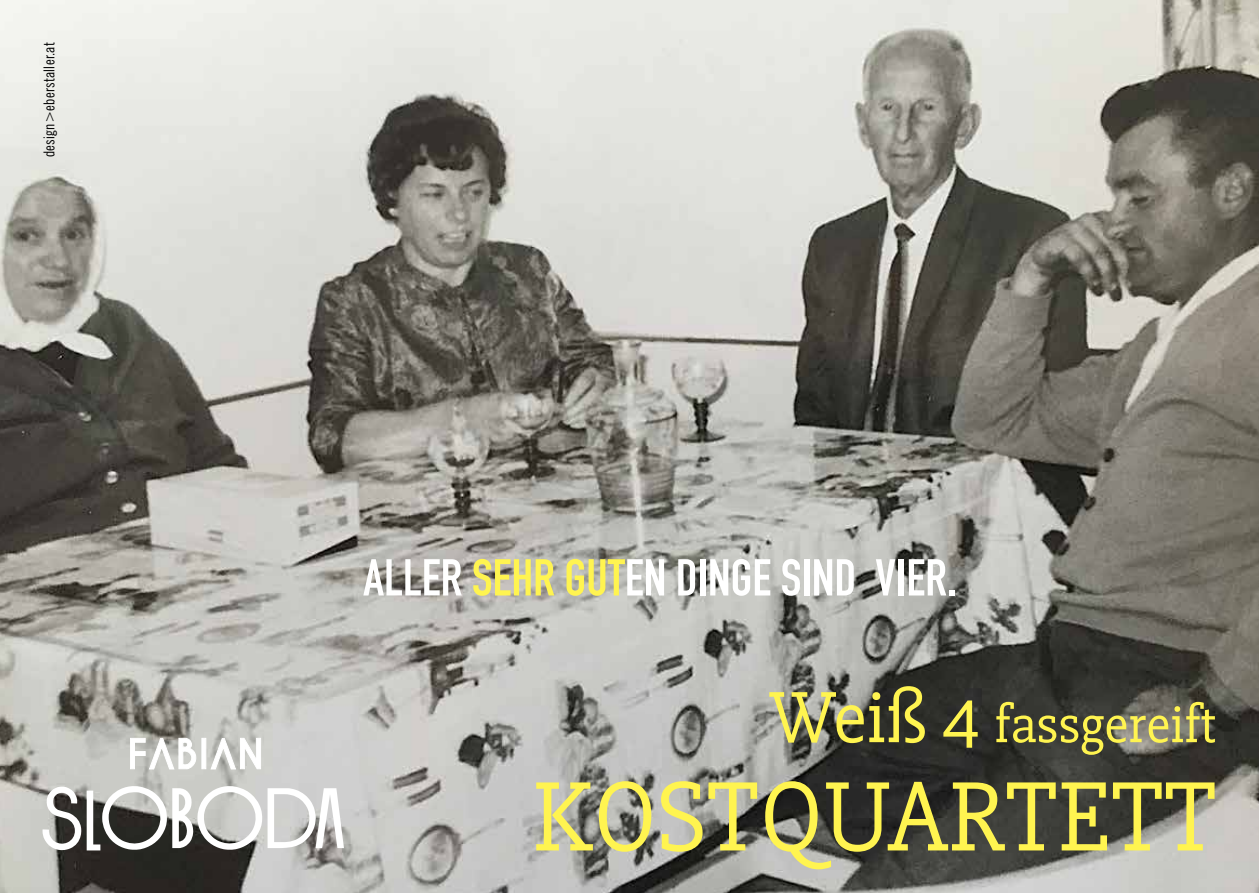
<style>
.page{position:relative;width:1259px;height:893px;background:#fff}
.page>*{position:absolute;margin:0;border:0;box-sizing:border-box;transform-origin:0 0}
.t1{font:102px "Slabo 27 px";color:#fff450}
.t2{font:54px "Slabo 27 px";color:#fff450}
.t3{font:700 51px "DIN Condensed";color:#fff}
.t4{font:condensed 15px "News Gothic BT";letter-spacing:.02em;color:#000}
.s1{color:#fff450}
.s2{font-size:75px}
</style>
<div class="page">
<img style="left:0;top:0;width:1259px;height:893px">
<svg style="left:43px;top:786px;width:38px;height:65px"></svg>
<svg style="left:87px;top:786px;width:257px;height:64px"></svg>
<svg style="left:130px;top:738px;width:131px;height:32px"></svg>
<p class="t4" style="left:40px;top:157px;width:116px;rotate:-90deg">design&gt;eberstaller.at</p>
<p class="t3" style="left:363px;top:548px;width:595px">ALLER <span class="s1">SEHR GUT</span>EN DINGE SIND VIER.</p>
<p class="t2" style="left:769px;top:693px;width:448px"><span class="s2">Weiß 4</span> fassgereift</p>
<h1 class="t1" style="left:532px;top:757px;width:686px">KOSTQUARTETT</h1>
</div>
